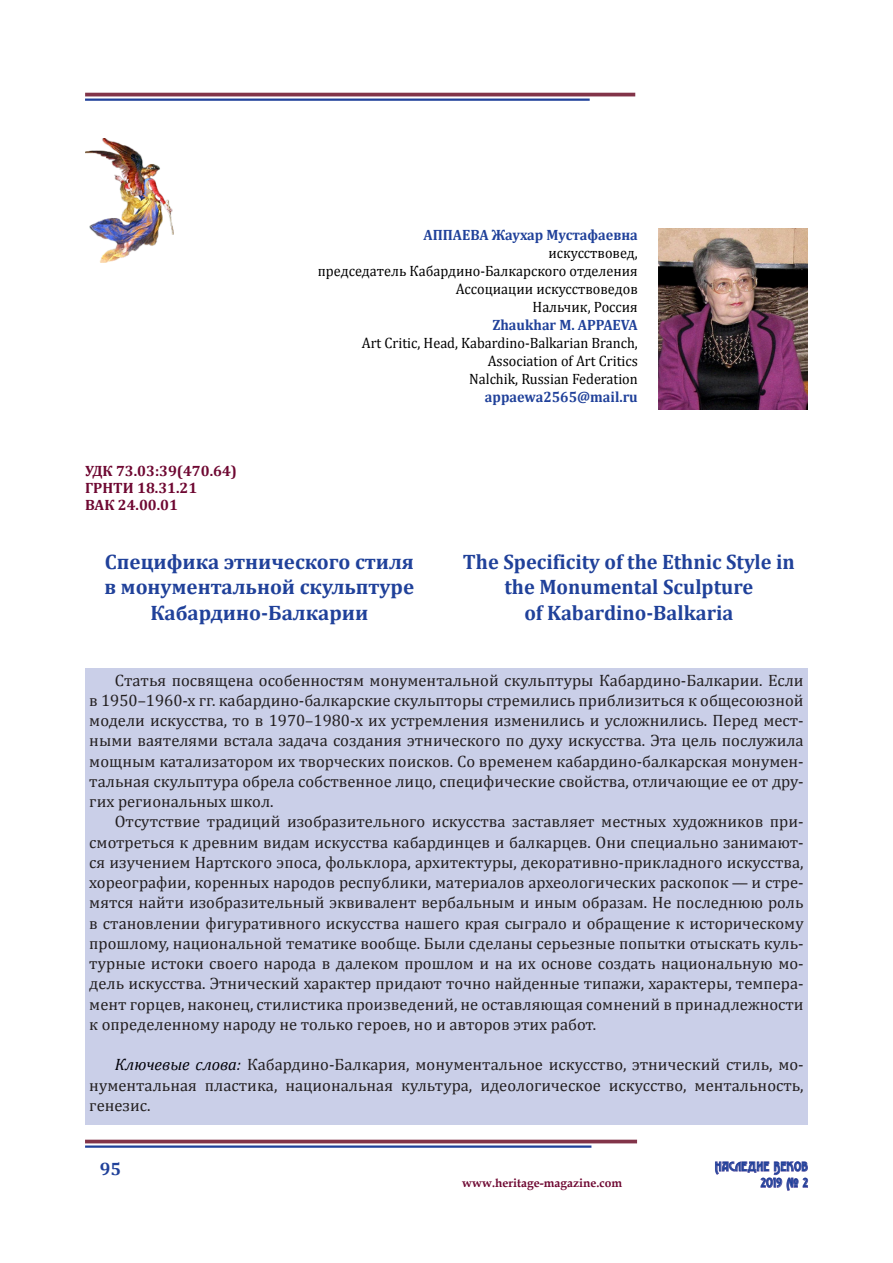
<style>
.page{position:relative;width:893px;height:1263px;background:#fff}
.page>*{position:absolute;margin:0;border:0;box-sizing:border-box;transform-origin:0 0}
.t1{font:700 21px/25.2px "Cambria";color:#20419a;text-align:center}
.t2{font:700 18px "Cambria";color:#20419a}
.t3{font:16.5px/20.2px "Cambria";color:#231f20;text-align:justify}
.t4{font:15px "Cambria";color:#000001;scale:.95 1}
.t5{font:700 15px "Cambria";color:#20419a;scale:.95 1}
.t6{font:700 15px "Cambria";color:#6e0731}
.t7{font:13.5px "Advokat Modern";letter-spacing:.03em;color:#20419a}
.t8{font:700 12px "Book Antiqua";color:#6e0731}
.s1{font-style:italic;color:#000007}
</style>
<div class="page">
<div style="left:85px;top:668px;width:723px;height:457px;background:#cacfe8"></div>
<img style="left:85px;top:138px;width:89px;height:124px">
<img style="left:659px;top:229px;width:149px;height:180px">
<svg style="left:715px;top:1161px;width:93px;height:30px"></svg>
<hr style="left:85px;top:1140px;width:552px;height:3px;background:#823449">
<hr style="left:85px;top:1145px;width:506px;height:3px;background:#20419a">
<hr style="left:85px;top:93px;width:550px;height:3px;background:#823449">
<hr style="left:85px;top:99px;width:505px;height:2px;background:#20419a">
<p class="t6" style="left:85px;top:460px;width:154px">УДК 73.03:39(470.64)</p>
<p class="t6" style="left:85px;top:477px;width:114px">ГРНТИ 18.31.21</p>
<p class="t6" style="left:85px;top:495px;width:95px">ВАК 24.00.01</p>
<p class="t5" style="left:423px;top:225px;width:227px">АППАЕВА Жаухар Мустафаевна</p>
<p class="t4" style="left:548px;top:244px;width:96px">искусствовед,</p>
<p class="t4" style="left:318px;top:262px;width:338px">председатель Кабардино-Балкарского отделения</p>
<p class="t4" style="left:456px;top:280px;width:193px">Ассоциации искусствоведов</p>
<p class="t4" style="left:533px;top:298px;width:112px">Нальчик, Россия</p>
<p class="t5" style="left:492px;top:315px;width:155px">Zhaukhar M. APPAEVA</p>
<p class="t4" style="left:362px;top:334px;width:292px">Art Critic, Head, Kabardino-Balkarian Branch,</p>
<p class="t4" style="left:488px;top:352px;width:160px">Association of Art Critics</p>
<p class="t4" style="left:469px;top:370px;width:179px">Nalchik, Russian Federation</p>
<p class="t5" style="left:485px;top:387px;width:162px">appaewa2565@mail.ru</p>
<p class="t1" style="left:105px;top:549px;width:310px">Cпецифика этнического стиля</p>
<p class="t1" style="left:105px;top:574px;width:311px">в монументальной скульптуре<br>Кабардино-Балкарии</p>
<p class="t1" style="left:463px;top:549px;width:333px">The Specificity of the Ethnic Style in the Monumental Sculpture</p>
<p class="t1" style="left:524px;top:599px;width:211px">of Kabardino-Balkaria</p>
<p class="t3" style="left:89px;top:670px;width:716px;text-indent:26px">Статья посвящена особенностям монументальной скульптуры Кабардино-Балкарии. Если в 1950–1960-х гг. кабардино-балкарские скульпторы стремились приблизиться к общесоюзной модели искусства, то в 1970–1980-х их устремления изменились и усложнились. Перед мест&shy;ными ваятелями встала задача создания этнического по духу искусства. Эта цель послужила мощным катализатором их творческих поисков. Со временем кабардино-балкарская монумен&shy;тальная скульптура обрела собственное лицо, специфические свойства, отличающие ее от дру&shy;гих региональных школ.</p>
<p class="t3" style="left:89px;top:811px;width:716px;text-indent:26px">Отсутствие традиций изобразительного искусства заставляет местных художников при&shy;смотреться к древним видам искусства кабардинцев и балкарцев. Они специально занимают&shy;ся изучением Нартского эпоса, фольклора, архитектуры, декоративно-прикладного искусства, хореографии, коренных народов республики, материалов археологических раскопок — и стре&shy;мятся найти изобразительный эквивалент вербальным и иным образам. Не последнюю роль в становлении фигуративного искусства нашего края сыграло и обращение к историческому прошлому, национальной тематике вообще. Были сделаны серьезные попытки отыскать куль&shy;турные истоки своего народа в далеком прошлом и на их основе создать национальную мо&shy;дель искусства. Этнический характер придают точно найденные типажи, характеры, темпера&shy;мент горцев, наконец, стилистика произведений, не оставляющая сомнений в принадлежности к определенному народу не только героев, но и авторов этих работ.</p>
<p class="t3" style="left:89px;top:1054px;width:716px;text-indent:26px"><span class="s1">Ключевые слова:</span> Кабардино-Балкария, монументальное искусство, этнический стиль, мо&shy;нументальная пластика, национальная культура, идеологическое искусство, ментальность, генезис.</p>
<p class="t2" style="left:100px;top:1156px;width:23px">95</p>
<p class="t7" style="left:715px;top:1159px;width:95px">Наследие Веков</p>
<p class="t8" style="left:462px;top:1175px;width:161px">www.heritage-magazine.com</p>
<p class="t7" style="left:761px;top:1175px;width:49px">2019 № 2</p>
</div>
